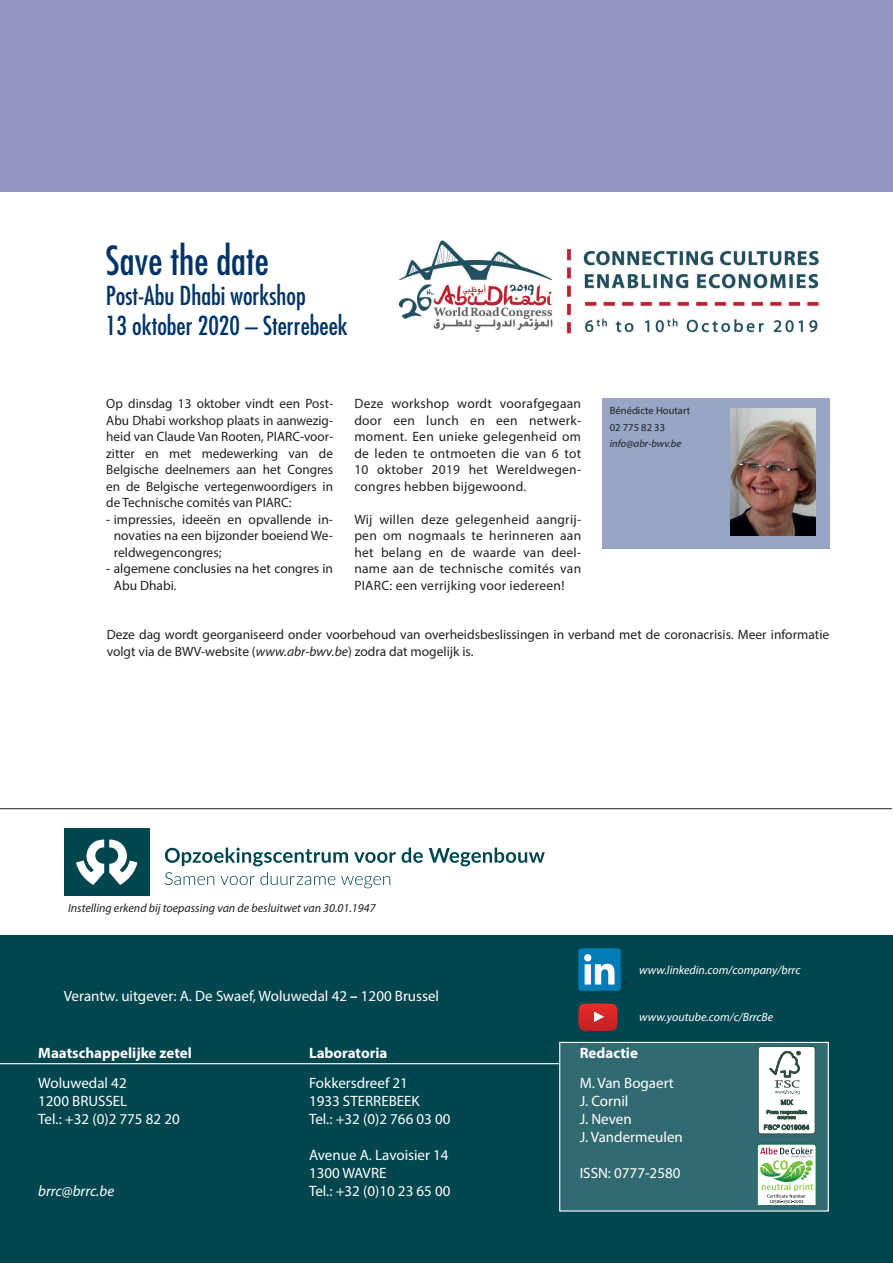
<style>
.page{position:relative;width:893px;height:1263px;background:#fff}
.page>*{position:absolute;margin:0;border:0;box-sizing:border-box;transform-origin:0 0}
.t1{font:condensed 39px "Futura Std";color:#003367}
.t2{font:condensed 25.5px/30px "Futura Std";color:#003367}
.t3{font:15px/18px "Myriad Pro";color:#fff}
.t4{font:700 15px "Myriad Pro";color:#fff}
.t5{font:italic 15px "Myriad Pro";color:#fff}
.t6{font:13.5px/16.5px "Myriad Pro";color:#231f20;text-align:justify}
.t7{font:italic 12px "Myriad Pro";color:#231f20}
.t8{font:italic 12px "Myriad Pro";color:#fff}
.t9{font:10.5px/16.5px "Myriad Pro";color:#231f20}
.t10{font:italic 10.5px "Myriad Pro";color:#231f20}
.s1{font-style:italic}
.s2{font-weight:700}
</style>
<div class="page">
<div style="left:0;top:935px;width:893px;height:328px;background:#00464f"></div>
<div style="left:560px;top:1042px;width:268px;height:169px;background:#326a71"></div>
<div style="left:559px;top:1042px;width:270px;height:169px;border:1px solid #fff"></div>
<hr style="left:0;top:808px;width:892px;height:1px;background:#231f20">
<hr style="left:0;top:1063px;width:559px;height:1px;background:#fff">
<div style="left:578px;top:948px;width:43px;height:43px;background:#007bb6;border-radius:3px"></div>
<svg style="left:584px;top:954px;width:30px;height:30px"></svg>
<svg style="left:578px;top:1003px;width:40px;height:28px"></svg>
<div style="left:758px;top:1046px;width:57px;height:88px;background:#fff;border-radius:3px"></div>
<div style="left:758px;top:1046px;width:57px;height:88px;border:1px solid #2f4e3e;border-radius:3px"></div>
<svg style="left:764px;top:1051px;width:45px;height:79px"></svg>
<svg style="left:757px;top:1144px;width:59px;height:60px;background:#cbddc5"></svg>
<div style="left:64px;top:828px;width:86px;height:68px;background:#00464f"></div>
<svg style="left:76px;top:839px;width:61px;height:46px"></svg>
<svg style="left:165px;top:847px;width:183px;height:19px"></svg>
<svg style="left:354px;top:852px;width:42px;height:11px"></svg>
<svg style="left:402px;top:847px;width:21px;height:16px"></svg>
<svg style="left:429px;top:847px;width:116px;height:19px"></svg>
<svg style="left:165px;top:872px;width:49px;height:13px"></svg>
<svg style="left:220px;top:872px;width:115px;height:13px"></svg>
<svg style="left:341px;top:876px;width:49px;height:12px"></svg>
<div style="left:0;top:0;width:893px;height:191px;background:#9495c2"></div>
<div style="left:602px;top:398px;width:228px;height:151px;background:#96a5c5"></div>
<img style="left:731px;top:408px;width:85px;height:128px">
<img style="left:398px;top:240px;width:421px;height:94px">
<h1 class="t1" style="left:106px;top:237px;width:164px">Save the date</h1>
<h2 class="t2" style="left:106px;top:281px;width:244px">Post-Abu Dhabi workshop<br>13 oktober 2020 – Sterrebeek</h2>
<p class="t6" style="left:106px;top:395px;width:228px">Op dinsdag 13 oktober vindt een Post-Abu Dhabi workshop plaats in aanwezig&shy;heid van Claude Van Rooten, PIARC-voor&shy;zitter en met medewerking van de Belgische deelnemers aan het Congres en de Belgische vertegenwoordigers in de Technische comités van PIARC:</p>
<p class="t6" style="left:114px;top:511px;width:221px;text-indent:-8px">- impressies, ideeën en opvallende in&shy;novaties na een bijzonder boeiend We&shy;reldwegencongres;</p>
<p class="t6" style="left:114px;top:560px;width:221px;text-indent:-8px">- algemene conclusies na het congres in<br>Abu Dhabi.</p>
<p class="t6" style="left:354px;top:395px;width:228px">Deze workshop wordt voorafgegaan door een lunch en een netwerk&shy;moment. Een unieke gelegenheid om de leden te ontmoeten die van 6 tot 10 oktober 2019 het Wereldwegen&shy;congres hebben bijgewoond.</p>
<p class="t6" style="left:354px;top:511px;width:228px">Wij willen deze gelegenheid aangrij&shy;pen om nogmaals te herinneren aan het belang en de waarde van deel&shy;name aan de technische comités van PIARC: een verrijking voor iedereen!</p>
<p class="t9" style="left:610px;top:403px;width:82px">Bénédicte Houtart<br>02 775 82 33</p>
<p class="t10" style="left:610px;top:437px;width:73px">info@abr-bwv.be</p>
<p class="t6" style="left:107px;top:626px;width:724px">Deze dag wordt georganiseerd onder voorbehoud van overheidsbeslissingen in verband met de coronacrisis. Meer informatie volgt via de BWV-website (<span class="s1">www.abr-bwv.be</span>) zodra dat mogelijk is.</p>
<p class="t7" style="left:68px;top:901px;width:309px">Instelling erkend bij toepassing van de besluitwet van 30.01.1947</p>
<p class="t3" style="left:64px;top:986px;width:377px">Verantw. uitgever: A. De Swaef, Woluwedal 42 <span class="s2">–</span> 1200 Brussel</p>
<p class="t4" style="left:38px;top:1043px;width:155px">Maatschappelijke zetel</p>
<p class="t3" style="left:38px;top:1074px;width:143px">Woluwedal 42<br>1200 BRUSSEL<br>Tel.: +32 (0)2 775 82 20</p>
<p class="t5" style="left:38px;top:1182px;width:77px">brrc@brrc.be</p>
<p class="t4" style="left:309px;top:1043px;width:80px">Laboratoria</p>
<p class="t3" style="left:309px;top:1074px;width:143px">Fokkersdreef 21<br>1933 STERREBEEK<br>Tel.: +32 (0)2 766 03 00</p>
<p class="t3" style="left:309px;top:1146px;width:143px">Avenue A. Lavoisier 14<br>1300 WAVRE<br>Tel.: +32 (0)10 23 65 00</p>
<p class="t8" style="left:639px;top:962px;width:163px">www.linkedin.com/company/brrc</p>
<p class="t8" style="left:639px;top:1010px;width:136px">www.youtube.com/c/BrrcBe</p>
<p class="t4" style="left:580px;top:1043px;width:60px">Redactie</p>
<p class="t3" style="left:580px;top:1074px;width:105px">M. Van Bogaert<br>J. Cornil<br>J. Neven<br>J. Vandermeulen</p>
<p class="t3" style="left:580px;top:1164px;width:102px">ISSN: 0777-2580</p>
</div>
